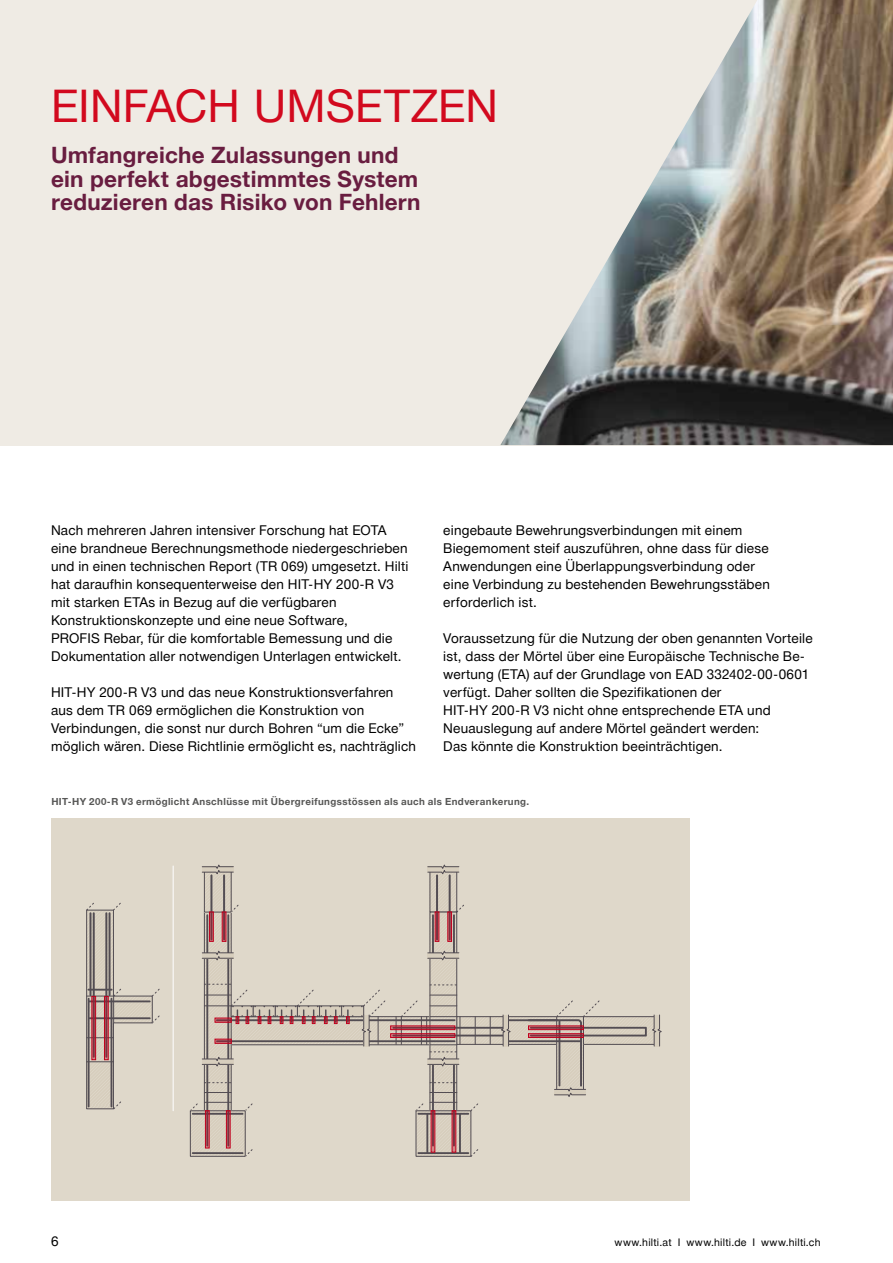
<style>
.page{position:relative;width:893px;height:1263px;background:#fff}
.page>*{position:absolute;margin:0;border:0;box-sizing:border-box;transform-origin:0 0}
.t1{font:45px "Hilti";color:#d2091e}
.t2{font:700 22.5px/23.7px "Hilti";letter-spacing:.01em;color:#691d40}
.t3{font:13.5px/18px "Hilti";letter-spacing:.015em;color:#000}
.t4{font:10.5px "Hilti";letter-spacing:.025em;color:#000}
.t5{font:700 9.75px "Hilti";letter-spacing:.04em;color:#575756}
</style>
<div class="page">
<div style="left:51px;top:818px;width:639px;height:383px;background:#dfd8ca"></div>
<svg style="left:512px;top:1018px;width:16px;height:25px"></svg>
<div style="left:505px;top:1016px;width:74px;height:29px;border:1px solid #534d53"></div>
<svg style="left:233px;top:1018px;width:163px;height:25px;fill:#d7cebe"></svg>
<div style="left:231px;top:1016px;width:199px;height:29px;border:1px solid #534d53"></div>
<svg style="left:461px;top:1018px;width:39px;height:25px"></svg>
<div style="left:456px;top:1016px;width:50px;height:29px;border:1px solid #534d53"></div>
<svg style="left:246px;top:1149px;width:7px;height:8px"></svg>
<svg style="left:245px;top:1103px;width:8px;height:8px"></svg>
<svg style="left:232px;top:905px;width:7px;height:7px"></svg>
<svg style="left:86px;top:902px;width:10px;height:8px"></svg>
<svg style="left:112px;top:902px;width:9px;height:8px"></svg>
<svg style="left:151px;top:988px;width:9px;height:8px"></svg>
<svg style="left:151px;top:1015px;width:9px;height:9px"></svg>
<svg style="left:113px;top:1101px;width:8px;height:9px"></svg>
<svg style="left:208px;top:914px;width:22px;height:187px;fill:#d7cebd"></svg>
<div style="left:204px;top:912px;width:28px;height:199px;border:1px solid #534d53"></div>
<svg style="left:88px;top:912px;width:24px;height:195px;fill:#d7cebd"></svg>
<div style="left:86px;top:910px;width:28px;height:199px;border:1px solid #534d53"></div>
<svg style="left:115px;top:998px;width:36px;height:23px"></svg>
<div style="left:113px;top:996px;width:40px;height:27px;border:1px solid #534d53"></div>
<div style="left:204px;top:871px;width:27px;height:41px;background:#d7cebe"></div>
<div style="left:204px;top:871px;width:28px;height:41px;border:1px solid #534d53"></div>
<div style="left:430px;top:871px;width:27px;height:41px;background:#d7cebe"></div>
<div style="left:430px;top:871px;width:27px;height:41px;border:1px solid #534d53"></div>
<div style="left:190px;top:1111px;width:55px;height:45px;background:linear-gradient(to right,#d9cfbf,#d9d1c1)"></div>
<div style="left:190px;top:1110px;width:56px;height:47px;border:1px solid #534d53"></div>
<svg style="left:456px;top:902px;width:8px;height:11px"></svg>
<svg style="left:432px;top:914px;width:23px;height:187px;fill:#d7cebe"></svg>
<div style="left:430px;top:912px;width:27px;height:199px;border:1px solid #534d53"></div>
<hr style="left:432px;top:914px;width:2px;height:42px;background:#534d53">
<hr style="left:453px;top:914px;width:2px;height:42px;background:#534d53">
<svg style="left:471px;top:1147px;width:8px;height:10px"></svg>
<svg style="left:471px;top:1103px;width:7px;height:9px"></svg>
<svg style="left:418px;top:1112px;width:51px;height:43px;fill:#d7cebd"></svg>
<div style="left:416px;top:1110px;width:55px;height:47px;border:1px solid #534d53"></div>
<hr style="left:453px;top:1062px;width:2px;height:84px;background:#534d53">
<hr style="left:417px;top:1113px;width:52px;height:2px;background:#534d53">
<hr style="left:417px;top:1152px;width:52px;height:2px;background:#534d53">
<hr style="left:432px;top:1062px;width:2px;height:84px;background:#534d53">
<div style="left:431px;top:1110px;width:4px;height:42px;border:1px solid #c0001d"></div>
<hr style="left:392px;top:1027px;width:112px;height:2px;background:#534d53">
<div style="left:390px;top:1025px;width:65px;height:5px;border:1px solid #c0001d"></div>
<hr style="left:392px;top:1034px;width:112px;height:2px;background:#534d53">
<hr style="left:391px;top:1034px;width:64px;height:3px;background:#c0001d">
<div style="left:390px;top:1033px;width:65px;height:5px;border:1px solid #c0001d"></div>
<div style="left:452px;top:1110px;width:4px;height:42px;border:1px solid #c0001d"></div>
<svg style="left:415px;top:1101px;width:42px;height:11px"></svg>
<svg style="left:430px;top:1092px;width:27px;height:1px"></svg>
<svg style="left:430px;top:1082px;width:27px;height:1px"></svg>
<svg style="left:475px;top:1017px;width:1px;height:27px"></svg>
<svg style="left:490px;top:1017px;width:1px;height:27px"></svg>
<svg style="left:430px;top:984px;width:27px;height:1px"></svg>
<svg style="left:396px;top:995px;width:65px;height:50px"></svg>
<hr style="left:206px;top:914px;width:2px;height:232px;background:#534d53">
<hr style="left:227px;top:914px;width:2px;height:232px;background:#534d53">
<hr style="left:88px;top:998px;width:2px;height:109px;background:#534d53">
<hr style="left:111px;top:998px;width:1px;height:109px;background:#534d53">
<hr style="left:89px;top:1000px;width:62px;height:2px;background:#534d53">
<hr style="left:89px;top:1017px;width:62px;height:2px;background:#534d53">
<hr style="left:192px;top:1113px;width:51px;height:2px;background:#534d53">
<hr style="left:192px;top:1152px;width:51px;height:2px;background:#534d53">
<hr style="left:216px;top:1040px;width:239px;height:2px;background:#534d53">
<hr style="left:216px;top:1019px;width:239px;height:2px;background:#534d53">
<hr style="left:505px;top:1040px;width:76px;height:2px;background:#534d53">
<hr style="left:505px;top:1019px;width:53px;height:2px;background:#534d53">
<hr style="left:215px;top:1039px;width:16px;height:4px;background:#793240">
<div style="left:215px;top:1039px;width:17px;height:5px;border:1px solid #c0001d"></div>
<div style="left:342px;top:1006px;width:22px;height:11px;background:#d7cebd"></div>
<div style="left:341px;top:1005px;width:23px;height:12px;border:1px solid #534d53"></div>
<hr style="left:223px;top:874px;width:2px;height:66px;background:#534d53">
<div style="left:222px;top:911px;width:4px;height:31px;border:1px solid #c0001d"></div>
<hr style="left:210px;top:874px;width:2px;height:66px;background:#534d53">
<hr style="left:210px;top:912px;width:3px;height:29px;background:#c0001d">
<div style="left:209px;top:911px;width:5px;height:31px;border:1px solid #c0001d"></div>
<hr style="left:205px;top:1111px;width:4px;height:37px;background:#793240">
<div style="left:205px;top:1110px;width:5px;height:38px;border:1px solid #c0001d"></div>
<hr style="left:226px;top:1111px;width:4px;height:37px;background:#793240">
<div style="left:226px;top:1110px;width:5px;height:38px;border:1px solid #c0001d"></div>
<hr style="left:426px;top:1113px;width:2px;height:40px;background:#534d53">
<hr style="left:459px;top:1113px;width:2px;height:40px;background:#534d53">
<svg style="left:189px;top:1101px;width:42px;height:11px"></svg>
<svg style="left:204px;top:1092px;width:27px;height:1px"></svg>
<svg style="left:204px;top:984px;width:149px;height:40px"></svg>
<svg style="left:204px;top:1082px;width:27px;height:1px"></svg>
<hr style="left:449px;top:874px;width:2px;height:66px;background:#534d53">
<hr style="left:448px;top:912px;width:4px;height:29px;background:#793240">
<div style="left:447px;top:911px;width:5px;height:31px;border:1px solid #c0001d"></div>
<hr style="left:436px;top:874px;width:2px;height:66px;background:#534d53">
<div style="left:435px;top:911px;width:4px;height:31px;border:1px solid #c0001d"></div>
<hr style="left:173px;top:866px;width:1px;height:245px;background:#fff">
<svg style="left:87px;top:986px;width:36px;height:11px"></svg>
<svg style="left:87px;top:1037px;width:27px;height:1px"></svg>
<svg style="left:87px;top:1061px;width:27px;height:1px"></svg>
<hr style="left:105px;top:912px;width:2px;height:146px;background:#534d53">
<hr style="left:104px;top:996px;width:4px;height:64px;background:#793240">
<div style="left:104px;top:996px;width:5px;height:64px;border:1px solid #c0001d"></div>
<hr style="left:93px;top:912px;width:2px;height:146px;background:#534d53">
<hr style="left:89px;top:912px;width:2px;height:84px;background:#534d53">
<hr style="left:109px;top:912px;width:2px;height:84px;background:#534d53">
<hr style="left:92px;top:996px;width:4px;height:64px;background:#793240">
<div style="left:91px;top:996px;width:5px;height:64px;border:1px solid #c0001d"></div>
<svg style="left:202px;top:864px;width:32px;height:11px"></svg>
<svg style="left:202px;top:949px;width:32px;height:12px"></svg>
<svg style="left:202px;top:1055px;width:32px;height:12px"></svg>
<svg style="left:427px;top:864px;width:33px;height:11px"></svg>
<svg style="left:427px;top:949px;width:33px;height:12px"></svg>
<svg style="left:500px;top:1014px;width:12px;height:33px"></svg>
<svg style="left:528px;top:1000px;width:134px;height:97px"></svg>
<svg style="left:361px;top:989px;width:26px;height:58px"></svg>
<svg style="left:427px;top:1051px;width:33px;height:16px"></svg>
<div style="left:0;top:0;width:893px;height:445px;background:#efebe4"></div>
<img style="left:500px;top:0;width:393px;height:445px">
<h1 class="t1" style="left:51px;top:80px;width:449px">EINFACH UMSETZEN</h1>
<h2 class="t2" style="left:51px;top:144px;width:371px">Umfangreiche Zulassungen und ein perfekt abgestimmtes System reduzieren das Risiko von Fehlern</h2>
<p class="t3" style="left:51px;top:521px;width:359px">Nach mehreren Jahren intensiver Forschung hat EOTA eine brandneue Berechnungsmethode niedergeschrieben und in einen technischen Report (TR 069) umgesetzt. Hilti hat daraufhin konsequenterweise den HIT-HY 200-R V3 mit starken ETAs in Bezug auf die verfügbaren Konstruktionskonzepte und eine neue Software,<br>PROFIS Rebar, für die komfortable Bemessung und die Dokumentation aller notwendigen Unterlagen entwickelt.</p>
<p class="t3" style="left:51px;top:683px;width:367px">HIT-HY 200-R V3 und das neue Konstruktionsverfahren aus dem TR 069 ermöglichen die Konstruktion von Verbindungen, die sonst nur durch Bohren “um die Ecke” möglich wären. Diese Richtlinie ermöglicht es, nachträglich</p>
<p class="t3" style="left:443px;top:521px;width:328px">eingebaute Bewehrungsverbindungen mit einem Biegemoment steif auszuführen, ohne dass für diese Anwendungen eine Überlappungsverbindung oder eine Verbindung zu bestehenden Bewehrungsstäben erforderlich ist.</p>
<p class="t3" style="left:443px;top:629px;width:371px">Voraussetzung für die Nutzung der oben genannten Vorteile ist, dass der Mörtel über eine Europäische Technische Be&shy;wertung (ETA) auf der Grundlage von EAD 332402-00-0601 verfügt. Daher sollten die Spezifikationen der<br>HIT-HY 200-R V3 nicht ohne entsprechende ETA und Neuauslegung auf andere Mörtel geändert werden:<br>Das könnte die Konstruktion beeinträchtigen.</p>
<p class="t5" style="left:51px;top:796px;width:479px">HIT-HY 200-R V3 ermöglicht Anschlüsse mit Übergreifungsstössen als auch als Endverankerung.</p>
<p class="t3" style="left:51px;top:1232px;width:9px">6</p>
<p class="t4" style="left:615px;top:1236px;width:208px">www.hilti.at I www.hilti.de I www.hilti.ch</p>
</div>
